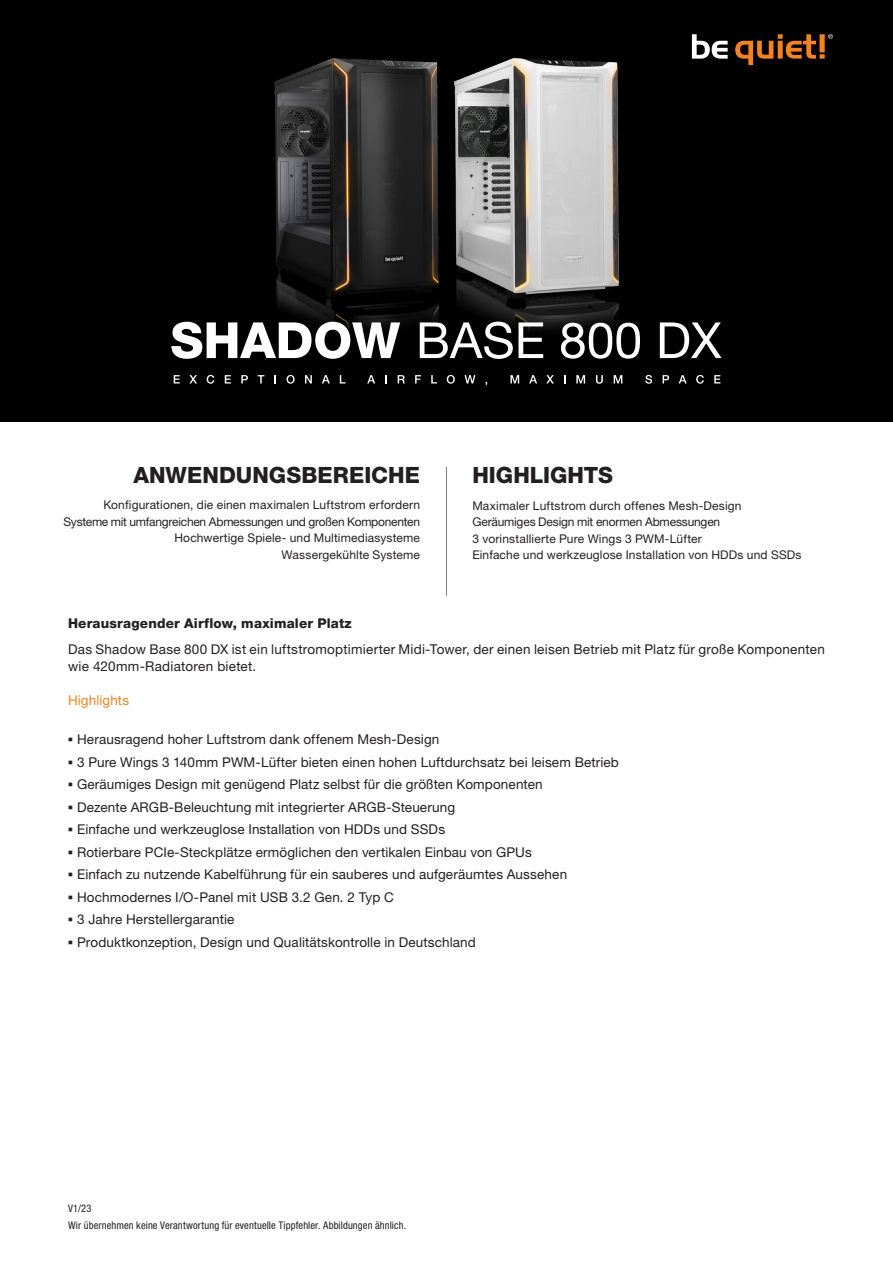
<style>
.page{position:relative;width:893px;height:1263px;background:#fff}
.page>*{position:absolute;margin:0;border:0;box-sizing:border-box;transform-origin:0 0}
.t1{font:800 22.5px "Helvetica Neue LT Pro";letter-spacing:.005em;color:#231f20}
.t2{font:13.5px/17.2px "Helvetica Neue LT Pro";letter-spacing:.01em;color:#231f20}
.t3{font:800 13.5px "Helvetica Neue LT Pro";letter-spacing:.015em;color:#231f20}
.t4{font:13.5px "Helvetica Neue LT Pro";letter-spacing:.01em;color:#f38422}
.t5{font:12px/16.5px "Helvetica Neue LT Pro";letter-spacing:.01em;color:#231f20}
.t6{font:condensed 10.5px/17.2px "Helvetica Neue LT Pro";letter-spacing:.01em;color:#231f20}
.s1{font-family:"Franklin Gothic";font-weight:500}
</style>
<div class="page">
<div style="left:0;top:0;width:893px;height:422px;background:#000001"></div>
<svg style="left:722px;top:40px;width:6px;height:19px"></svg>
<svg style="left:735px;top:34px;width:98px;height:31px"></svg>
<hr style="left:446px;top:467px;width:1px;height:129px;background:#7c8084">
<img style="left:542px;top:34px;width:180px;height:302px">
<img style="left:274px;top:58px;width:268px;height:278px">
<svg style="left:171px;top:322px;width:229px;height:37px"></svg>
<svg style="left:420px;top:322px;width:123px;height:37px"></svg>
<svg style="left:561px;top:323px;width:79px;height:36px"></svg>
<svg style="left:660px;top:322px;width:62px;height:36px"></svg>
<svg style="left:174px;top:375px;width:6px;height:8px"></svg>
<svg style="left:189px;top:375px;width:8px;height:8px"></svg>
<svg style="left:207px;top:375px;width:7px;height:9px"></svg>
<svg style="left:225px;top:375px;width:6px;height:8px"></svg>
<svg style="left:241px;top:375px;width:7px;height:8px"></svg>
<svg style="left:258px;top:375px;width:6px;height:8px"></svg>
<svg style="left:287px;top:375px;width:8px;height:9px"></svg>
<svg style="left:305px;top:375px;width:7px;height:8px"></svg>
<svg style="left:322px;top:375px;width:8px;height:8px"></svg>
<svg style="left:340px;top:375px;width:5px;height:8px"></svg>
<svg style="left:367px;top:375px;width:8px;height:8px"></svg>
<svg style="left:385px;top:375px;width:2px;height:8px"></svg>
<svg style="left:398px;top:375px;width:7px;height:8px"></svg>
<svg style="left:415px;top:375px;width:6px;height:8px"></svg>
<svg style="left:431px;top:375px;width:6px;height:8px"></svg>
<svg style="left:447px;top:375px;width:8px;height:9px"></svg>
<svg style="left:464px;top:375px;width:11px;height:8px"></svg>
<svg style="left:510px;top:375px;width:9px;height:8px"></svg>
<svg style="left:529px;top:375px;width:8px;height:8px"></svg>
<svg style="left:546px;top:375px;width:8px;height:8px"></svg>
<svg style="left:576px;top:375px;width:9px;height:8px"></svg>
<svg style="left:596px;top:375px;width:7px;height:9px"></svg>
<svg style="left:614px;top:375px;width:8px;height:8px"></svg>
<svg style="left:645px;top:375px;width:7px;height:9px"></svg>
<svg style="left:663px;top:375px;width:6px;height:8px"></svg>
<svg style="left:679px;top:375px;width:8px;height:8px"></svg>
<svg style="left:696px;top:375px;width:8px;height:9px"></svg>
<svg style="left:714px;top:375px;width:6px;height:8px"></svg>
<h1 class="t1" style="left:133px;top:462px;width:288px">ANWENDUNGSBEREICHE</h1>
<h1 class="t1" style="left:472px;top:462px;width:142px">HIGHLIGHTS</h1>
<p class="t5" style="left:63px;top:496px;width:358px;text-align:right">Konfigurationen, die einen maximalen Luftstrom erfordern Systeme mit umfangreichen Abmessungen und großen Komponenten Hochwertige Spiele- und Multimediasysteme<br>Wassergekühlte Systeme</p>
<p class="t5" style="left:472px;top:497px;width:331px">Maximaler Luftstrom durch offenes Mesh-Design Geräumiges Design mit enormen Abmessungen<br>3 vorinstallierte Pure Wings 3 PWM-Lüfter<br>Einfache und werkzeuglose Installation von HDDs und SSDs</p>
<p class="t3" style="left:68px;top:615px;width:285px">Herausragender Airflow, maximaler Platz</p>
<p class="t2" style="left:68px;top:640px;width:758px">Das Shadow Base 800 DX ist ein luftstromoptimierter Midi-Tower, der einen leisen Betrieb mit Platz für große Komponenten wie 420mm-Radiatoren bietet.</p>
<p class="t4" style="left:68px;top:692px;width:63px">Highlights</p>
<p class="t2" style="left:68px;top:730px;width:373px"><span class="s1">▪</span> Herausragend hoher Luftstrom dank offenem Mesh-Design</p>
<p class="t2" style="left:68px;top:753px;width:552px"><span class="s1">▪</span> 3 Pure Wings 3 140mm PWM-Lüfter bieten einen hohen Luftdurchsatz bei leisem Betrieb</p>
<p class="t2" style="left:68px;top:775px;width:476px"><span class="s1">▪</span> Geräumiges Design mit genügend Platz selbst für die größten Komponenten</p>
<p class="t2" style="left:68px;top:798px;width:389px"><span class="s1">▪</span> Dezente ARGB-Beleuchtung mit integrierter ARGB-Steuerung</p>
<p class="t2" style="left:68px;top:820px;width:379px"><span class="s1">▪</span> Einfache und werkzeuglose Installation von HDDs und SSDs</p>
<p class="t2" style="left:68px;top:843px;width:465px"><span class="s1">▪</span> Rotierbare PCIe-Steckplätze ermöglichen den vertikalen Einbau von GPUs</p>
<p class="t2" style="left:68px;top:865px;width:501px"><span class="s1">▪</span> Einfach zu nutzende Kabelführung für ein sauberes und aufgeräumtes Aussehen</p>
<p class="t2" style="left:68px;top:888px;width:327px"><span class="s1">▪</span> Hochmodernes I/O-Panel mit USB 3.2 Gen. 2 Typ C</p>
<p class="t2" style="left:68px;top:910px;width:168px"><span class="s1">▪</span> 3 Jahre Herstellergarantie</p>
<p class="t2" style="left:68px;top:933px;width:409px"><span class="s1">▪</span> Produktkonzeption, Design und Qualitätskontrolle in Deutschland</p>
<p class="t6" style="left:68px;top:1199px;width:340px">V1/23<br>Wir übernehmen keine Verantwortung für eventuelle Tippfehler. Abbildungen ähnlich.</p>
</div>
